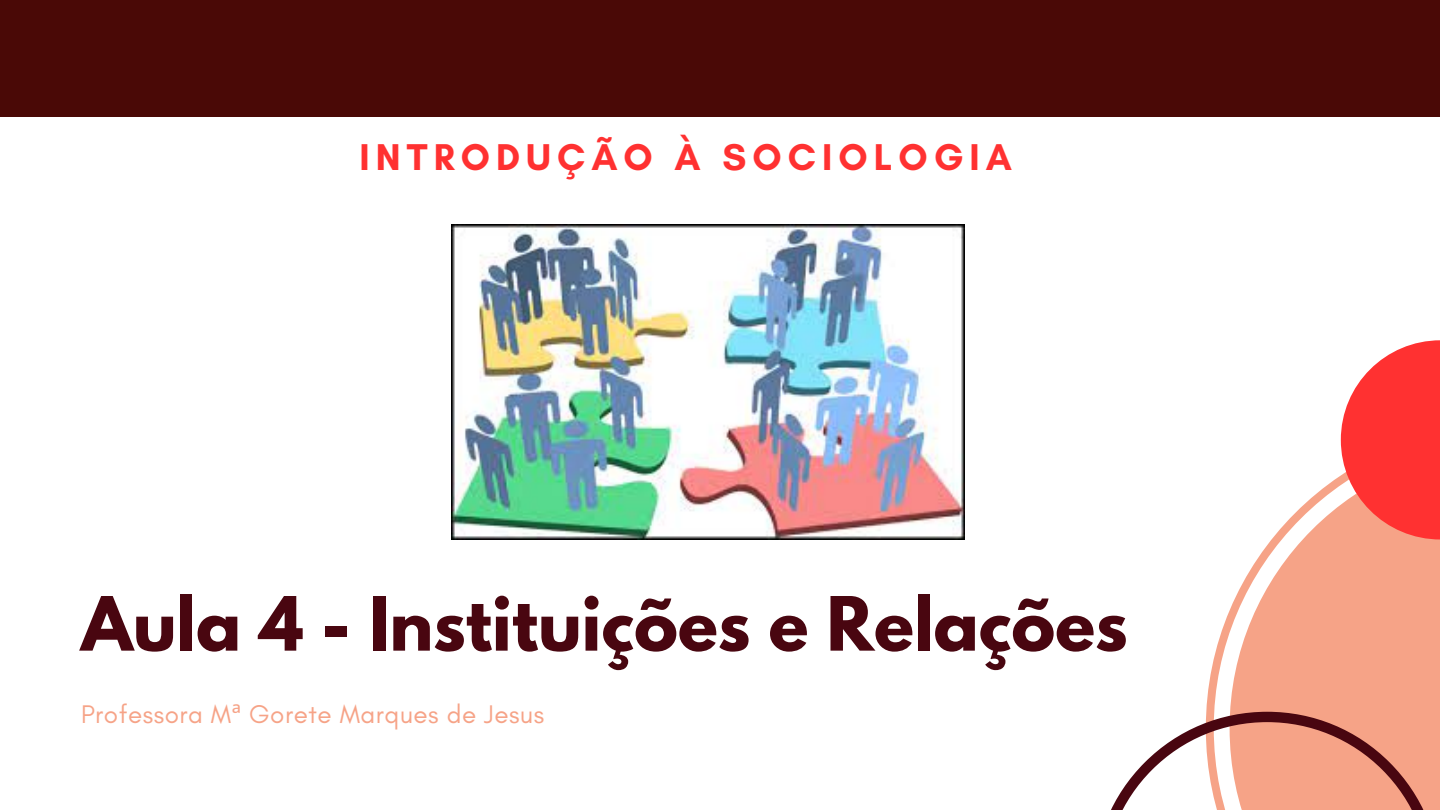
<style>
.page{position:relative;width:1440px;height:810px;background:#fff}
.page>*{position:absolute;margin:0;border:0;box-sizing:border-box;transform-origin:0 0}
.t1{font:700 66.2px "League Spartan";color:#490610}
.t2{font:700 38px "Glacial Indifference";letter-spacing:.16em;color:#ff3131}
.t3{font:26px "Glacial Indifference";letter-spacing:.02em;color:#f6a387}
.s1{font-family:"Noto Sans"}
</style>
<div class="page">
<svg style="left:1206px;top:434px;width:135px;height:278px"></svg>
<svg style="left:1230px;top:448px;width:210px;height:264px;fill:#f6a387"></svg>
<div style="left:0;top:0;width:1440px;height:117px;background:#4a0906"></div>
<svg style="left:1341px;top:340px;width:99px;height:200px;background:#fe5552"></svg>
<svg style="left:1111px;top:712px;width:329px;height:98px;fill:#f6a387"></svg>
<img style="left:451px;top:225px;width:514px;height:315px">
<h2 class="t2" style="left:360px;top:134px;width:654px">INTRODUÇÃO À SOCIOLOGIA</h2>
<h1 class="t1" style="left:81px;top:591px;width:1048px">Aula 4 - Instituições e Relações</h1>
<p class="t3" style="left:81px;top:698px;width:465px">Professora M<span class="s1">ª</span> Gorete Marques de Jesus</p>
</div>
